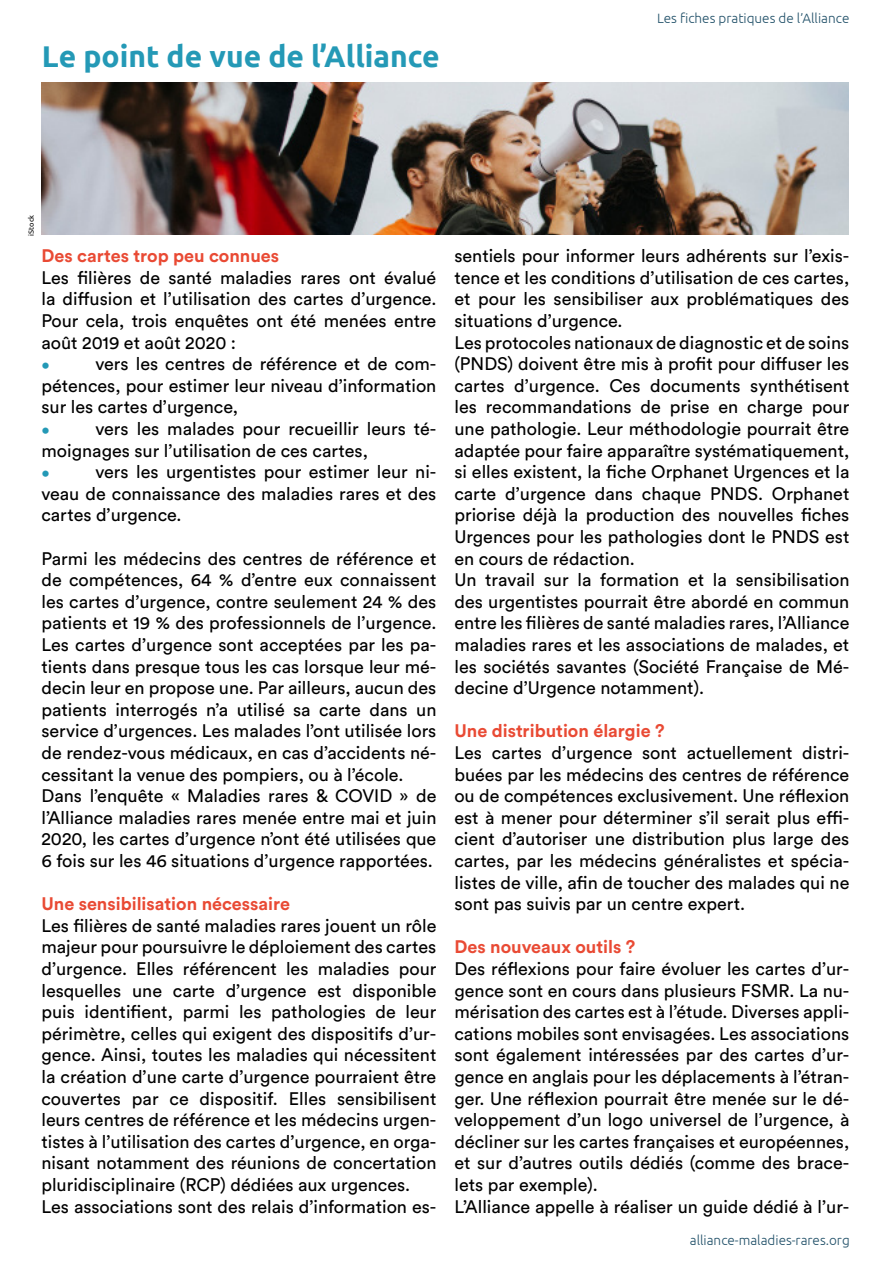
<style>
.page{position:relative;width:893px;height:1263px;background:#fff}
.page>*{position:absolute;margin:0;border:0;box-sizing:border-box;transform-origin:0 0}
.t1{font:700 30px "Ubuntu";color:#2499b6}
.t2{font:18px/21.6px "Circular Std";color:#000}
.t3{font:700 18px "Circular Std";color:#e94a34}
.t4{font:15px "Circular Std";color:#2499b6}
.t5{font:300 13.5px "Ubuntu";color:#23526a}
.t6{font:7.5px "Ubuntu";color:#000}
</style>
<div class="page">
<img style="left:42px;top:83px;width:806px;height:152px">
<h1 class="t1" style="left:42px;top:38px;width:399px">Le point de vue de l’Alliance</h1>
<p class="t5" style="left:657px;top:10px;width:194px">Les fiches pratiques de l’Alliance</p>
<p class="t6" style="left:27px;top:235px;width:22px;rotate:-90deg">iStock</p>
<p class="t3" style="left:41px;top:244px;width:239px">Des cartes trop peu connues</p>
<p class="t2" style="left:41px;top:266px;width:396px;text-align:justify">Les filières de santé maladies rares ont évalué la diffusion et l’utilisation des cartes d’urgence.<br>Pour cela, trois enquêtes ont été menées entre août 2019 et août 2020 :</p>
<p class="t4" style="left:41px;top:356px;width:10px">•</p>
<p class="t2" style="left:41px;top:353px;width:396px;text-align:justify;text-indent:54px">vers les centres de référence et de com&shy;pétences, pour estimer leur niveau d’information sur les cartes d’urgence,</p>
<p class="t4" style="left:41px;top:420px;width:10px">•</p>
<p class="t2" style="left:41px;top:418px;width:396px;text-indent:54px">vers les malades pour recueillir leurs té&shy;moignages sur l’utilisation de ces cartes,</p>
<p class="t4" style="left:41px;top:464px;width:10px">•</p>
<p class="t2" style="left:41px;top:461px;width:396px;text-align:justify;text-indent:54px">vers les urgentistes pour estimer leur ni&shy;veau de connaissance des maladies rares et des cartes d’urgence.</p>
<p class="t2" style="left:41px;top:547px;width:396px">Parmi les médecins des centres de référence et de compétences, 64 % d’entre eux connaissent les cartes d’urgence, contre seulement 24 % des patients et 19 % des professionnels de l’urgence.<br>Les cartes d’urgence sont acceptées par les pa&shy;tients dans presque tous les cas lorsque leur mé&shy;decin leur en propose une. Par ailleurs, aucun des patients interrogés n’a utilisé sa carte dans un service d’urgences. Les malades l’ont utilisée lors de rendez-vous médicaux, en cas d’accidents né&shy;cessitant la venue des pompiers, ou à l’école.<br>Dans l’enquête « Maladies rares &amp; COVID » de l’Alliance maladies rares menée entre mai et juin 2020, les cartes d’urgence n’ont été utilisées que 6 fois sur les 46 situations d’urgence rapportées.</p>
<p class="t3" style="left:41px;top:892px;width:250px">Une sensibilisation nécessaire</p>
<p class="t2" style="left:41px;top:914px;width:396px">Les filières de santé maladies rares jouent un rôle majeur pour poursuivre le déploiement des cartes d’urgence. Elles référencent les maladies pour lesquelles une carte d’urgence est disponible puis identifient, parmi les pathologies de leur périmètre, celles qui exigent des dispositifs d’ur&shy;gence. Ainsi, toutes les maladies qui nécessitent la création d’une carte d’urgence pourraient être couvertes par ce dispositif. Elles sensibilisent leurs centres de référence et les médecins urgen&shy;tistes à l’utilisation des cartes d’urgence, en orga&shy;nisant notamment des réunions de concertation pluridisciplinaire (RCP) dédiées aux urgences.<br>Les associations sont des relais d’information es-</p>
<p class="t2" style="left:454px;top:245px;width:396px">sentiels pour informer leurs adhérents sur l’exis&shy;tence et les conditions d’utilisation de ces cartes, et pour les sensibiliser aux problématiques des situations d’urgence.<br>Les protocoles nationaux de diagnostic et de soins (PNDS) doivent être mis à profit pour diffuser les cartes d’urgence. Ces documents synthétisent les recommandations de prise en charge pour une pathologie. Leur méthodologie pourrait être adaptée pour faire apparaître systématiquement, si elles existent, la fiche Orphanet Urgences et la carte d’urgence dans chaque PNDS. Orphanet priorise déjà la production des nouvelles fiches Urgences pour les pathologies dont le PNDS est en cours de rédaction.<br>Un travail sur la formation et la sensibilisation des urgentistes pourrait être abordé en commun entre les filières de santé maladies rares, l’Alliance maladies rares et les associations de malades, et les sociétés savantes (Société Française de Mé&shy;decine d’Urgence notamment).</p>
<p class="t3" style="left:454px;top:719px;width:212px">Une distribution élargie ?</p>
<p class="t2" style="left:454px;top:742px;width:396px;text-align:justify">Les cartes d’urgence sont actuellement distri&shy;buées par les médecins des centres de référence ou de compétences exclusivement. Une réflexion est à mener pour déterminer s’il serait plus effi&shy;cient d’autoriser une distribution plus large des cartes, par les médecins généralistes et spécia&shy;listes de ville, afin de toucher des malades qui ne sont pas suivis par un centre expert.</p>
<p class="t3" style="left:454px;top:935px;width:182px">Des nouveaux outils ?</p>
<p class="t2" style="left:454px;top:958px;width:396px">Des réflexions pour faire évoluer les cartes d’ur&shy;gence sont en cours dans plusieurs FSMR. La nu&shy;mérisation des cartes est à l’étude. Diverses appli&shy;cations mobiles sont envisagées. Les associations sont également intéressées par des cartes d’ur&shy;gence en anglais pour les déplacements à l’étran&shy;ger. Une réflexion pourrait être menée sur le dé&shy;veloppement d’un logo universel de l’urgence, à décliner sur les cartes françaises et européennes, et sur d’autres outils dédiés (comme des brace&shy;lets par exemple).<br>L’Alliance appelle à réaliser un guide dédié à l’ur-</p>
<p class="t5" style="left:690px;top:1232px;width:161px">alliance-maladies-rares.org</p>
</div>
